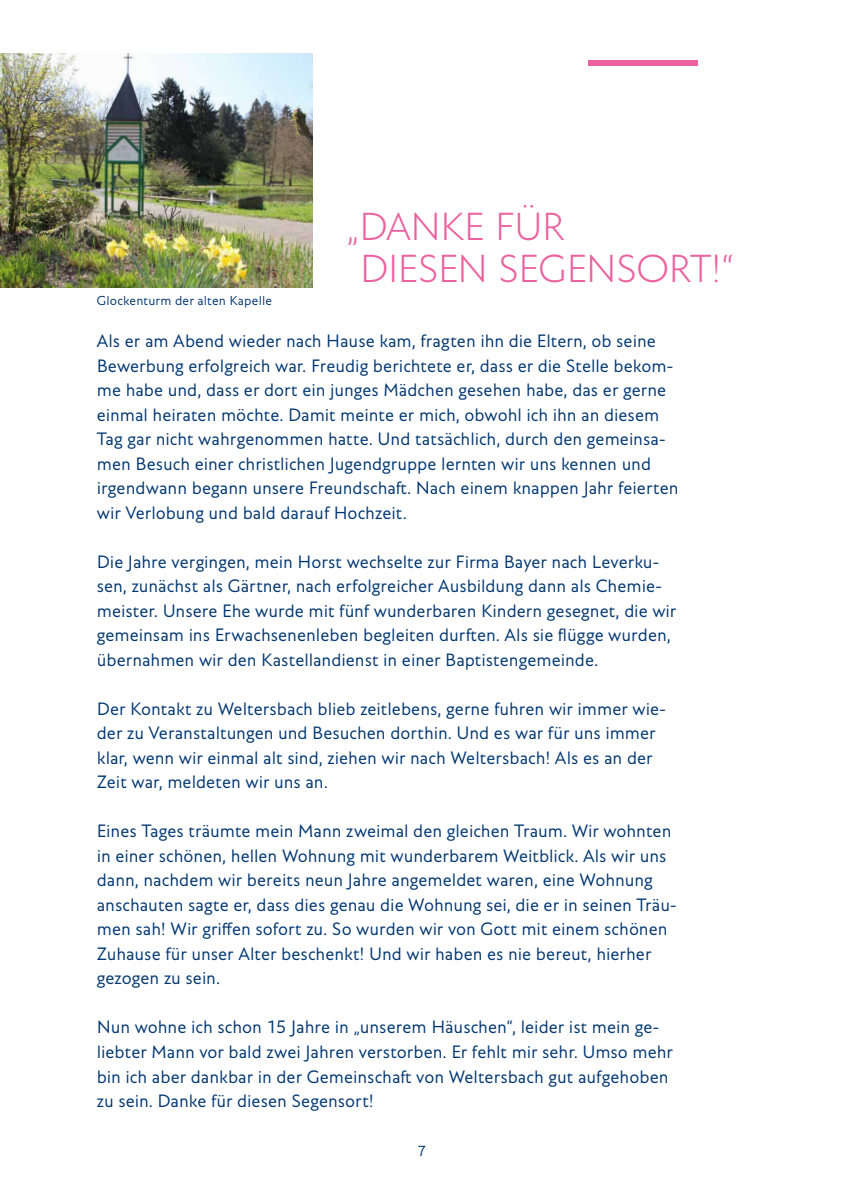
<style>
.page{position:relative;width:844px;height:1191px;background:#fff}
.page>*{position:absolute;margin:0;border:0;box-sizing:border-box;transform-origin:0 0}
.t1{font:100 42px/42px "Edward Pro";letter-spacing:-.025em;color:#ec619f}
.t2{font:300 19.25px/24.5px "Edward Pro";color:#003671}
.t3{font:300 15.75px "Edward Pro";color:#003671}
.t4{font:300 14px "Edward Pro";letter-spacing:.01em;color:#003671}
</style>
<div class="page">
<div style="left:588px;top:60px;width:109px;height:5px;background:#ec619f"></div>
<img style="left:0;top:53px;width:313px;height:234px">
<p class="t4" style="left:97px;top:291px;width:177px">Glockenturm der alten Kapelle</p>
<h1 class="t1" style="left:359px;top:206px;width:376px;text-indent:-13px">„DANKE FÜR<br>DIESEN SEGENSORT!“</h1>
<p class="t2" style="left:97px;top:329px;width:583px">Als er am Abend wieder nach Hause kam, fragten ihn die Eltern, ob seine Bewerbung erfolgreich war. Freudig berichtete er, dass er die Stelle bekom&shy;me habe und, dass er dort ein junges Mädchen gesehen habe, das er gerne einmal heiraten möchte. Damit meinte er mich, obwohl ich ihn an diesem Tag gar nicht wahrgenommen hatte. Und tatsächlich, durch den gemeinsa&shy;men Besuch einer christlichen Jugendgruppe lernten wir uns kennen und irgendwann begann unsere Freundschaft. Nach einem knappen Jahr feierten wir Verlobung und bald darauf Hochzeit.</p>
<p class="t2" style="left:97px;top:549px;width:581px">Die Jahre vergingen, mein Horst wechselte zur Firma Bayer nach Leverku&shy;sen, zunächst als Gärtner, nach erfolgreicher Ausbildung dann als Chemie&shy;meister. Unsere Ehe wurde mit fünf wunderbaren Kindern gesegnet, die wir gemeinsam ins Erwachsenenleben begleiten durften. Als sie flügge wurden, übernahmen wir den Kastellandienst in einer Baptistengemeinde.</p>
<p class="t2" style="left:97px;top:696px;width:570px">Der Kontakt zu Weltersbach blieb zeitlebens, gerne fuhren wir immer wie&shy;der zu Veranstaltungen und Besuchen dorthin. Und es war für uns immer klar, wenn wir einmal alt sind, ziehen wir nach Weltersbach! Als es an der Zeit war, meldeten wir uns an.</p>
<p class="t2" style="left:97px;top:819px;width:581px">Eines Tages träumte mein Mann zweimal den gleichen Traum. Wir wohnten in einer schönen, hellen Wohnung mit wunderbarem Weitblick. Als wir uns dann, nachdem wir bereits neun Jahre angemeldet waren, eine Wohnung anschauten sagte er, dass dies genau die Wohnung sei, die er in seinen Träu&shy;men sah! Wir griffen sofort zu. So wurden wir von Gott mit einem schönen Zuhause für unser Alter beschenkt! Und wir haben es nie bereut, hierher gezogen zu sein.</p>
<p class="t2" style="left:97px;top:1015px;width:577px">Nun wohne ich schon 15 Jahre in „unserem Häuschen“, leider ist mein ge&shy;liebter Mann vor bald zwei Jahren verstorben. Er fehlt mir sehr. Umso mehr bin ich aber dankbar in der Gemeinschaft von Weltersbach gut aufgehoben zu sein. Danke für diesen Segensort!</p>
<p class="t3" style="left:417px;top:1140px;width:10px">7</p>
</div>
